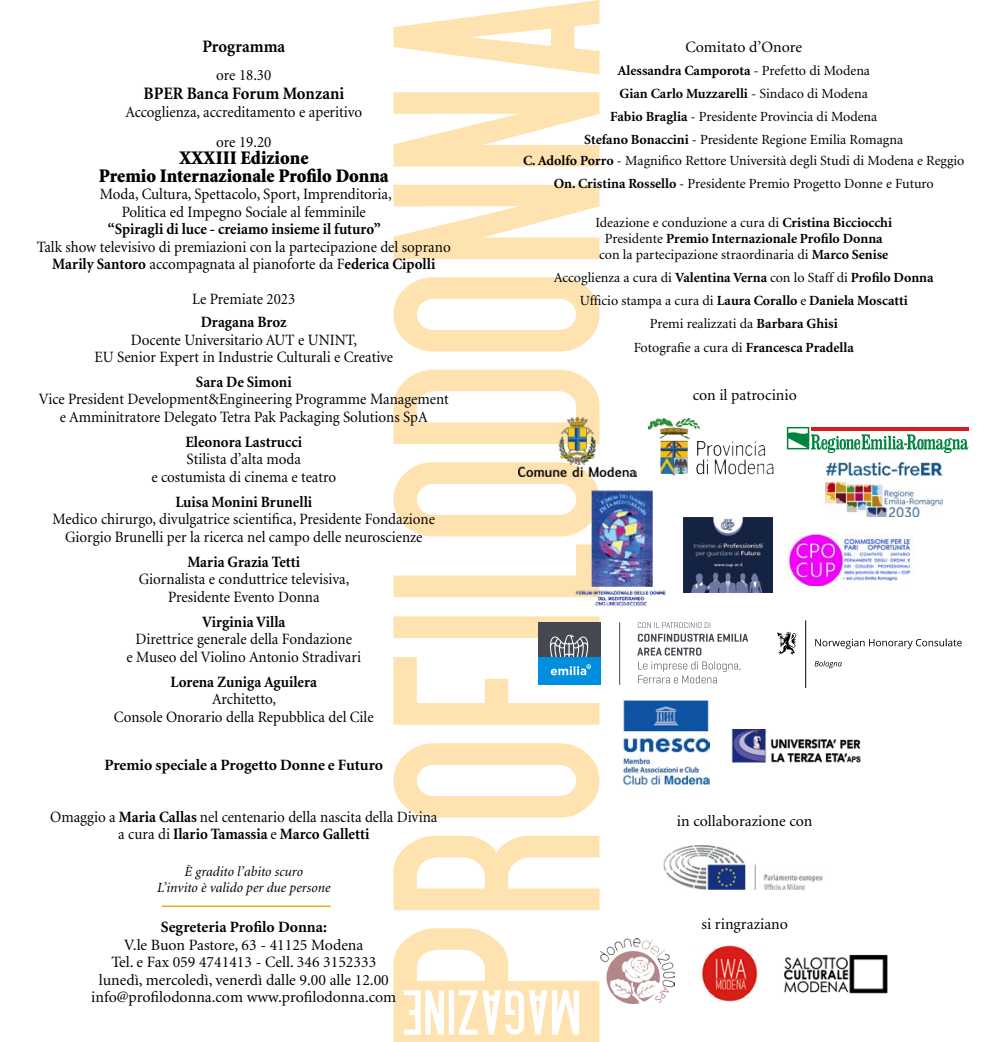
<style>
.page{position:relative;width:993px;height:1042px;background:#fff}
.page>*{position:absolute;margin:0;border:0;box-sizing:border-box;transform-origin:0 0}
.t1{font:900 19.25px/17.5px "Minion";color:#000;text-align:center;scale:.95 1}
.t2{font:700 17.5px "Minion";color:#000;scale:.95 1}
.t3{font:15.75px/17.5px "Minion";color:#000;text-align:center;scale:.95 1}
.t4{font:15.75px/17.5px "Minion";color:#000;text-align:center}
.t5{font:700 15.75px "Minion";color:#000;scale:.95 1}
.t6{font:700 15.75px "Minion";color:#000}
.t7{font:14px/23.3px "Minion";color:#000;text-align:center}
.t8{font:italic 14px/15.8px "Minion";color:#000;text-align:center}
.s1{font-weight:700}
</style>
<div class="page">
<svg style="left:393px;top:0;width:206px;height:1042px"></svg>
<svg style="left:403px;top:990px;width:176px;height:44px"></svg>
<hr style="left:162px;top:905px;width:168px;height:2px;background:#f4a200">
<img style="left:518px;top:418px;width:118px;height:59px">
<img style="left:647px;top:418px;width:43px;height:12px">
<svg style="left:786px;top:427px;width:181px;height:26px"></svg>
<img style="left:825px;top:462px;width:117px;height:54px">
<img style="left:663px;top:844px;width:160px;height:46px">
<hr style="left:619px;top:622px;width:1px;height:63px;background:#464851">
<svg style="left:637px;top:634px;width:111px;height:21px"></svg>
<svg style="left:638px;top:661px;width:102px;height:22px"></svg>
<svg style="left:637px;top:622px;width:73px;height:6px"></svg>
<div style="left:537px;top:622px;width:63px;height:63px;background:#464851"></div>
<div style="left:537px;top:657px;width:63px;height:28px;background:#008fdf"></div>
<svg style="left:549px;top:635px;width:41px;height:40px"></svg>
<svg style="left:814px;top:660px;width:27px;height:8px"></svg>
<svg style="left:815px;top:638px;width:146px;height:11px"></svg>
<hr style="left:805px;top:620px;width:1px;height:68px;background:#000">
<svg style="left:777px;top:632px;width:19px;height:23px"></svg>
<img style="left:622px;top:701px;width:87px;height:84px">
<img style="left:731px;top:729px;width:130px;height:34px">
<img style="left:600px;top:938px;width:74px;height:65px">
<img style="left:702px;top:945px;width:56px;height:57px">
<img style="left:784px;top:954px;width:104px;height:40px">
<img style="left:574px;top:590px;width:91px;height:16px">
<img style="left:591px;top:491px;width:61px;height:95px">
<img style="left:683px;top:517px;width:89px;height:75px">
<img style="left:788px;top:534px;width:125px;height:51px">
<svg style="left:654px;top:986px;width:15px;height:17px"></svg>
<p class="t2" style="left:202px;top:38px;width:89px">Programma</p>
<p class="t3" style="left:216px;top:67px;width:59px">ore 18.30</p>
<p class="t2" style="left:143px;top:85px;width:213px">BPER Banca Forum Monzani</p>
<p class="t3" style="left:125px;top:98px;width:250px;line-height:29.8px">Accoglienza, accreditamento e aperitivo ore 19.20</p>
<p class="t1" style="left:99px;top:150px;width:306px">XXXIII Edizione<br>Premio Internazionale Profilo Donna</p>
<p class="t3" style="left:100px;top:186px;width:308px">Moda, Cultura, Spettacolo, Sport, Imprenditoria,<br>Politica ed Impegno Sociale al femminile</p>
<p class="t5" style="left:108px;top:221px;width:289px">“Spiragli di luce - creiamo insieme il futuro”</p>
<p class="t3" style="left:37px;top:239px;width:437px">Talk show televisivo di premiazioni con la partecipazione del soprano<br><span class="s1">Marily Santoro</span> accompagnata al pianoforte da F<span class="s1">ederica Cipolli</span></p>
<p class="t3" style="left:192px;top:291px;width:110px">Le Premiate 2023</p>
<p class="t5" style="left:201px;top:314px;width:92px">Dragana Broz</p>
<p class="t3" style="left:94px;top:331px;width:316px">Docente Universitario AUT e UNINT,<br>EU Senior Expert in Industrie Culturali e Creative</p>
<p class="t5" style="left:196px;top:374px;width:102px">Sara De Simoni</p>
<p class="t3" style="left:39px;top:391px;width:433px">Vice President Development&amp;Engineering Programme Management e Amminitratore Delegato Tetra Pak Packaging Solutions SpA</p>
<p class="t5" style="left:185px;top:434px;width:124px">Eleonora Lastrucci</p>
<p class="t3" style="left:151px;top:451px;width:196px">Stilista d’alta moda<br>e costumista di cinema e teatro</p>
<p class="t5" style="left:175px;top:494px;width:145px">Luisa Monini Brunelli</p>
<p class="t3" style="left:53px;top:511px;width:404px">Medico chirurgo, divulgatrice scientifica, Presidente Fondazione<br>Giorgio Brunelli per la ricerca nel campo delle neuroscienze</p>
<p class="t5" style="left:187px;top:554px;width:120px">Maria Grazia Tetti</p>
<p class="t3" style="left:139px;top:571px;width:223px">Giornalista e conduttrice televisiva,<br>Presidente Evento Donna</p>
<p class="t5" style="left:202px;top:614px;width:89px">Virginia Villa</p>
<p class="t3" style="left:126px;top:631px;width:248px">Direttrice generale della Fondazione<br>e Museo del Violino Antonio Stradivari</p>
<p class="t5" style="left:170px;top:674px;width:156px">Lorena Zuniga Aguilera</p>
<p class="t3" style="left:114px;top:691px;width:275px">Architetto,<br>Console Onorario della Repubblica del Cile</p>
<p class="t6" style="left:104px;top:757px;width:280px">Premio speciale a Progetto Donne e Futuro</p>
<p class="t3" style="left:50px;top:809px;width:409px">Omaggio a <span class="s1">Maria Callas</span> nel centenario della nascita della Divina a cura di <span class="s1">Ilario Tamassia</span> e <span class="s1">Marco Galletti</span></p>
<p class="t8" style="left:157px;top:864px;width:175px">È gradito l’abito scuro<br>L’invito è valido per due persone</p>
<p class="t6" style="left:161px;top:919px;width:167px">Segreteria Profilo Donna:</p>
<p class="t4" style="left:91px;top:936px;width:306px">V.le Buon Pastore, 63 - 41125 Modena<br>Tel. e Fax 059 4741413 - Cell. 346 3152333 lunedì, mercoledì, venerdì dalle 9.00 alle 12.00 info@profilodonna.com www.profilodonna.com</p>
<p class="t4" style="left:685px;top:38px;width:118px">Comitato d’Onore</p>
<p class="t7" style="left:584px;top:59px;width:320px"><span class="s1">Alessandra Camporota</span> - Prefetto di Modena<br><span class="s1">Gian Carlo Muzzarelli</span> - Sindaco di Modena<br><span class="s1">Fabio Braglia</span> - Presidente Provincia di Modena<br><span class="s1">Stefano Bonaccini</span> - Presidente Regione Emilia Romagna</p>
<p class="t7" style="left:523px;top:150px;width:443px"><span class="s1">C. Adolfo Porro</span> - Magnifico Rettore Università degli Studi di Modena e Reggio<br><span class="s1">On. Cristina Rossello</span> - Presidente Premio Progetto Donne e Futuro</p>
<p class="t7" style="left:595px;top:215px;width:298px;line-height:15.8px">Ideazione e conduzione a cura di <span class="s1">Cristina Bicciocchi<br></span>Presidente <span class="s1">Premio Internazionale Profilo Donna </span>con la partecipazione straordinaria di <span class="s1">Marco Senise</span></p>
<p class="t7" style="left:553px;top:266px;width:381px">Accoglienza a cura di <span class="s1">Valentina Verna</span> con lo Staff di <span class="s1">Profilo Donna </span>Ufficio stampa a cura di <span class="s1">Laura Corallo</span> e <span class="s1">Daniela Moscatti<br></span>Premi realizzati da <span class="s1">Barbara Ghisi<br></span>Fotografie a cura di <span class="s1">Francesca Pradella</span></p>
<p class="t4" style="left:692px;top:387px;width:106px">con il patrocinio</p>
<p class="t4" style="left:676px;top:813px;width:137px">in collaborazione con</p>
<p class="t4" style="left:701px;top:915px;width:88px">si ringraziano</p>
</div>
